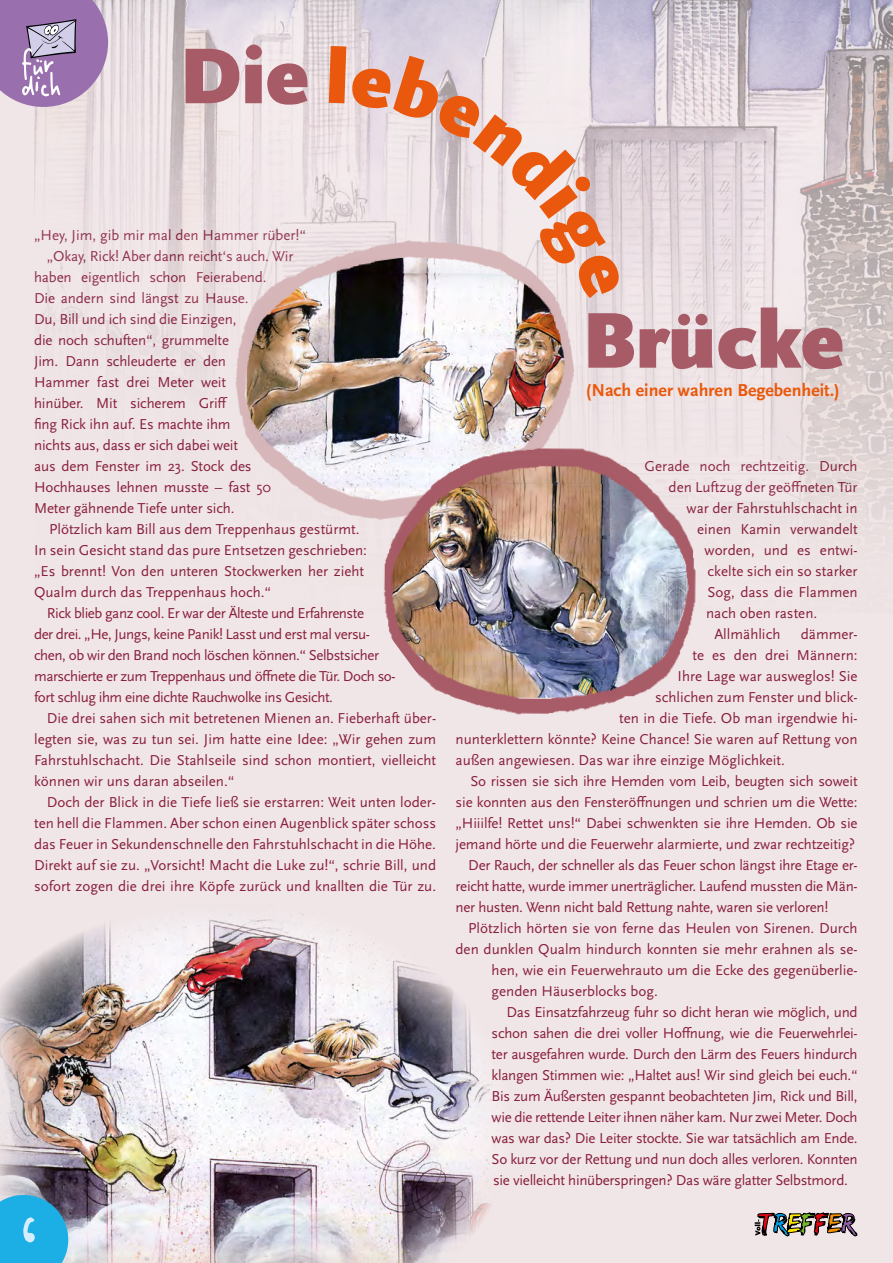
<style>
.page{position:relative;width:893px;height:1263px;background:#f1e6e7}
.page>*{position:absolute;margin:0;border:0;box-sizing:border-box;transform-origin:0 0}
.t1{font:110.7px "Handschrift";color:#d4edfc;scale:1.12 1}
.t2{font:900 82.5px "Scala Sans OT";color:#a75b67}
.t3{font:51px "Druckschrift";letter-spacing:-.08em;color:#fff}
.t4{font:700 18px "Scala Sans OT";color:#e9580c}
.t5{font:15px "Scala Sans OT";letter-spacing:-.01em;color:#881f3d}
.t6{font:15px "Scala Sans OT";letter-spacing:-.03em;color:#881f3d}
</style>
<div class="page">
<img style="left:0;top:913px;width:491px;height:350px">
<img style="left:34px;top:0;width:859px;height:527px">
<svg style="left:755px;top:1212px;width:102px;height:24px"></svg>
<svg style="left:0;top:0;width:108px;height:107px;background:#a482b4"></svg>
<img style="left:212px;top:218px;width:408px;height:309px">
<img style="left:341px;top:427px;width:431px;height:288px">
<svg style="left:0;top:1195px;width:68px;height:68px;background:#24a7da"></svg>
<svg style="left:329px;top:46px;width:294px;height:253px"></svg>
<h3 class="t3" style="left:19px;top:65px;width:45px">fürdich</h3>
<h2 class="t2" style="left:179px;top:29px;width:131px">Die</h2>
<p class="t5" style="left:34px;top:227px;width:274px">„Hey, Jim, gib mir mal den Hammer rüber!“</p>
<p class="t5" style="left:47px;top:248px;width:248px">„Okay, Rick! Aber dann reicht‘s auch. Wir</p>
<p class="t5" style="left:34px;top:269px;width:234px">haben eigentlich schon Feierabend.</p>
<p class="t5" style="left:34px;top:290px;width:216px">Die andern sind längst zu Hause.</p>
<p class="t5" style="left:34px;top:311px;width:204px">Du, Bill und ich sind die Einzigen,</p>
<p class="t5" style="left:34px;top:332px;width:196px">die noch schuften“, grummelte</p>
<p class="t5" style="left:34px;top:353px;width:194px">Jim. Dann schleuderte er den</p>
<p class="t5" style="left:34px;top:374px;width:193px">Hammer fast drei Meter weit</p>
<p class="t5" style="left:34px;top:395px;width:195px">hinüber. Mit sicherem Griff</p>
<p class="t5" style="left:34px;top:416px;width:198px">fing Rick ihn auf. Es machte ihm</p>
<p class="t5" style="left:34px;top:437px;width:205px">nichts aus, dass er sich dabei weit</p>
<p class="t5" style="left:34px;top:458px;width:219px">aus dem Fenster im 23. Stock des</p>
<p class="t5" style="left:34px;top:479px;width:238px">Hochhauses lehnen musste – fast 50</p>
<p class="t5" style="left:34px;top:500px;width:202px">Meter gähnende Tiefe unter sich.</p>
<p class="t5" style="left:49px;top:521px;width:312px">Plötzlich kam Bill aus dem Treppenhaus gestürmt.</p>
<p class="t5" style="left:34px;top:542px;width:334px">In sein Gesicht stand das pure Entsetzen geschrieben:</p>
<p class="t5" style="left:34px;top:563px;width:331px">„Es brennt! Von den unteren Stockwerken her zieht</p>
<p class="t5" style="left:34px;top:584px;width:239px">Qualm durch das Treppenhaus hoch.“</p>
<p class="t6" style="left:47px;top:605px;width:319px">Rick blieb ganz cool. Er war der Älteste und Erfahrenste</p>
<p class="t6" style="left:34px;top:626px;width:337px">der drei. „He, Jungs, keine Panik! Lasst und erst mal versu-</p>
<p class="t6" style="left:34px;top:647px;width:346px">chen, ob wir den Brand noch löschen können.“ Selbstsicher</p>
<p class="t6" style="left:34px;top:668px;width:363px">marschierte er zum Treppenhaus und öffnete die Tür. Doch so-</p>
<p class="t6" style="left:34px;top:689px;width:300px">fort schlug ihm eine dichte Rauchwolke ins Gesicht.</p>
<p class="t5" style="left:47px;top:710px;width:391px">Die drei sahen sich mit betretenen Mienen an. Fieberhaft über-</p>
<p class="t5" style="left:34px;top:731px;width:403px">legten sie, was zu tun sei. Jim hatte eine Idee: „Wir gehen zum</p>
<p class="t5" style="left:34px;top:752px;width:404px">Fahrstuhlschacht. Die Stahlseile sind schon montiert, vielleicht</p>
<p class="t5" style="left:34px;top:773px;width:202px">können wir uns daran abseilen.“</p>
<p class="t5" style="left:47px;top:794px;width:391px">Doch der Blick in die Tiefe ließ sie erstarren: Weit unten loder-</p>
<p class="t5" style="left:34px;top:815px;width:404px">ten hell die Flammen. Aber schon einen Augenblick später schoss</p>
<p class="t5" style="left:34px;top:836px;width:403px">das Feuer in Sekundenschnelle den Fahrstuhlschacht in die Höhe.</p>
<p class="t5" style="left:34px;top:857px;width:404px">Direkt auf sie zu. „Vorsicht! Macht die Luke zu!“, schrie Bill, und</p>
<p class="t5" style="left:34px;top:878px;width:404px">sofort zogen die drei ihre Köpfe zurück und knallten die Tür zu.</p>
<h1 class="t1" style="left:17px;top:1187px;width:23px">6</h1>
<h2 class="t2" style="left:582px;top:294px;width:264px">Brücke</h2>
<p class="t4" style="left:586px;top:380px;width:256px">(Nach einer wahren Begebenheit.)</p>
<p class="t5" style="left:645px;top:458px;width:214px">Gerade noch rechtzeitig. Durch</p>
<p class="t5" style="left:669px;top:479px;width:191px">den Luftzug der geöffneten Tür</p>
<p class="t5" style="left:687px;top:500px;width:172px">war der Fahrstuhlschacht in</p>
<p class="t5" style="left:697px;top:521px;width:162px">einen Kamin verwandelt</p>
<p class="t5" style="left:705px;top:542px;width:155px">worden, und es entwi-</p>
<p class="t5" style="left:708px;top:563px;width:151px">ckelte sich ein so starker</p>
<p class="t5" style="left:708px;top:584px;width:151px">Sog, dass die Flammen</p>
<p class="t5" style="left:706px;top:605px;width:113px">nach oben rasten.</p>
<p class="t5" style="left:714px;top:626px;width:67px">Allmählich</p>
<p class="t5" style="left:801px;top:626px;width:58px">dämmer-</p>
<p class="t5" style="left:693px;top:647px;width:167px">te es den drei Männern:</p>
<p class="t5" style="left:678px;top:668px;width:181px">Ihre Lage war ausweglos! Sie</p>
<p class="t5" style="left:655px;top:689px;width:204px">schlichen zum Fenster und blick-</p>
<p class="t5" style="left:619px;top:710px;width:240px">ten in die Tiefe. Ob man irgendwie hi-</p>
<p class="t5" style="left:456px;top:731px;width:404px">nunterklettern könnte? Keine Chance! Sie waren auf Rettung von</p>
<p class="t5" style="left:456px;top:752px;width:331px">außen angewiesen. Das war ihre einzige Möglichkeit.</p>
<p class="t5" style="left:470px;top:773px;width:389px">So rissen sie sich ihre Hemden vom Leib, beugten sich soweit</p>
<p class="t5" style="left:456px;top:794px;width:404px">sie konnten aus den Fensteröffnungen und schrien um die Wette:</p>
<p class="t5" style="left:456px;top:815px;width:404px">„Hiiilfe! Rettet uns!“ Dabei schwenkten sie ihre Hemden. Ob sie</p>
<p class="t5" style="left:456px;top:836px;width:401px">jemand hörte und die Feuerwehr alarmierte, und zwar rechtzeitig?</p>
<p class="t5" style="left:468px;top:857px;width:391px">Der Rauch, der schneller als das Feuer schon längst ihre Etage er-</p>
<p class="t5" style="left:456px;top:878px;width:404px">reicht hatte, wurde immer unerträglicher. Laufend mussten die Män-</p>
<p class="t5" style="left:456px;top:899px;width:374px">ner husten. Wenn nicht bald Rettung nahte, waren sie verloren!</p>
<p class="t5" style="left:468px;top:920px;width:391px">Plötzlich hörten sie von ferne das Heulen von Sirenen. Durch</p>
<p class="t5" style="left:456px;top:941px;width:404px">den dunklen Qualm hindurch konnten sie mehr erahnen als se-</p>
<p class="t5" style="left:492px;top:962px;width:368px">hen, wie ein Feuerwehrauto um die Ecke des gegenüberlie-</p>
<p class="t5" style="left:492px;top:983px;width:168px">genden Häuserblocks bog.</p>
<p class="t5" style="left:506px;top:1004px;width:353px">Das Einsatzfahrzeug fuhr so dicht heran wie möglich, und</p>
<p class="t5" style="left:492px;top:1025px;width:368px">schon sahen die drei voller Hoffnung, wie die Feuerwehrlei-</p>
<p class="t5" style="left:492px;top:1046px;width:367px">ter ausgefahren wurde. Durch den Lärm des Feuers hindurch</p>
<p class="t5" style="left:492px;top:1067px;width:367px">klangen Stimmen wie: „Haltet aus! Wir sind gleich bei euch.“</p>
<p class="t5" style="left:492px;top:1088px;width:368px">Bis zum Äußersten gespannt beobachteten Jim, Rick und Bill,</p>
<p class="t5" style="left:492px;top:1109px;width:368px">wie die rettende Leiter ihnen näher kam. Nur zwei Meter. Doch</p>
<p class="t5" style="left:492px;top:1130px;width:368px">was war das? Die Leiter stockte. Sie war tatsächlich am Ende.</p>
<p class="t5" style="left:492px;top:1151px;width:367px">So kurz vor der Rettung und nun doch alles verloren. Konnten</p>
<p class="t5" style="left:493px;top:1172px;width:356px">sie vielleicht hinüberspringen? Das wäre glatter Selbstmord.</p>
</div>
